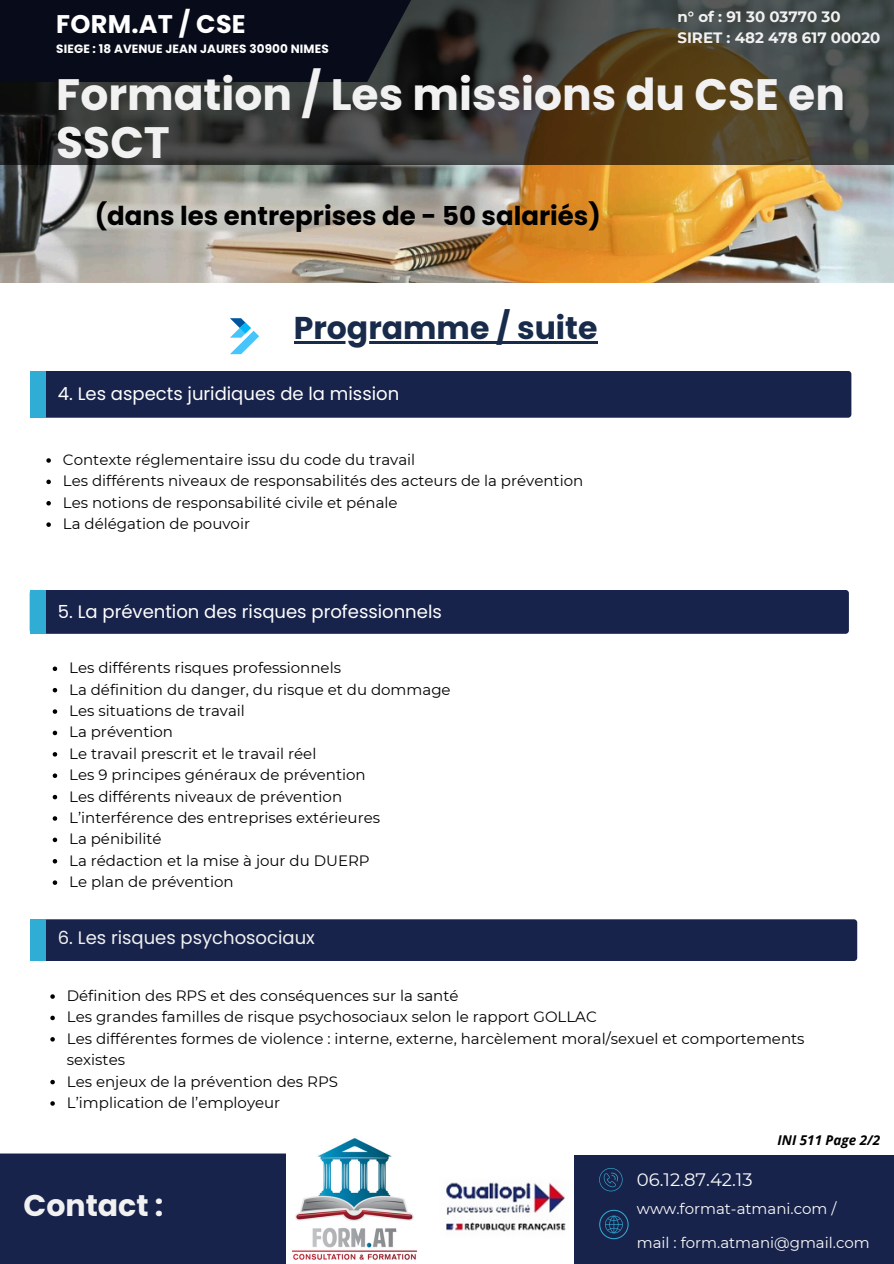
<style>
.page{position:relative;width:894px;height:1264px;background:#fff}
.page>*{position:absolute;margin:0;border:0;box-sizing:border-box;transform-origin:0 0}
.t1{font:700 43.95px/47.2px "Poppins";color:#f1f1f1}
.t2{font:700 31.5px "Poppins";color:#182b4b}
.t3{font:700 30px "Poppins";color:#f1f1f1}
.t4{font:27px "Poppins";letter-spacing:.01em;color:#fff}
.t5{font:700 25.95px "Poppins";color:#000}
.t6{font:700 25.5px "Poppins";letter-spacing:.01em;color:#fff}
.t7{font:18px "Poppins";color:#fff}
.t8{font:18px "Poppins";color:#f1f1f1}
.t9{font:18px "Montserrat";color:#fafafa}
.t10{font:15px/21.3px "Montserrat";color:#000}
.t11{font:700 15px "Montserrat";color:#f1f1f1}
.t12{font:15px "Montserrat";color:#fafafa}
.t13{font:italic 700 13.5px "Open Sans";color:#000}
.t14{font:700 12px "Poppins";letter-spacing:.01em;color:#fff}
</style>
<div class="page">
<div style="left:0;top:1153px;width:452px;height:110px;background:#18234b"></div>
<div style="left:423px;top:1155px;width:470px;height:108px;background:#18234b"></div>
<img style="left:423px;top:1155px;width:150px;height:108px">
<svg style="left:599px;top:1168px;width:23px;height:23px"></svg>
<svg style="left:599px;top:1209px;width:29px;height:29px"></svg>
<div style="left:30px;top:919px;width:827px;height:42px;background:#18234b;border-radius:3px"></div>
<div style="left:30px;top:919px;width:15px;height:42px;background:#30add4"></div>
<img style="left:286px;top:1138px;width:137px;height:125px">
<svg style="left:53px;top:666px;width:4px;height:5px"></svg>
<svg style="left:53px;top:688px;width:4px;height:4px"></svg>
<svg style="left:53px;top:709px;width:4px;height:4px"></svg>
<svg style="left:53px;top:730px;width:4px;height:5px"></svg>
<svg style="left:53px;top:752px;width:4px;height:4px"></svg>
<svg style="left:53px;top:773px;width:4px;height:5px"></svg>
<svg style="left:53px;top:794px;width:4px;height:5px"></svg>
<svg style="left:53px;top:816px;width:4px;height:4px"></svg>
<svg style="left:53px;top:837px;width:4px;height:5px"></svg>
<svg style="left:53px;top:859px;width:4px;height:4px"></svg>
<svg style="left:53px;top:880px;width:4px;height:4px"></svg>
<hr style="left:293px;top:341px;width:304px;height:2px;background:#182b4b">
<img style="left:0;top:164px;width:893px;height:118px">
<svg style="left:0;top:0;width:893px;height:164px;background:#33312c"></svg>
<svg style="left:50px;top:994px;width:5px;height:4px"></svg>
<svg style="left:50px;top:1015px;width:5px;height:5px"></svg>
<svg style="left:50px;top:1037px;width:5px;height:4px"></svg>
<svg style="left:50px;top:1079px;width:5px;height:5px"></svg>
<svg style="left:50px;top:1101px;width:5px;height:4px"></svg>
<div style="left:30px;top:590px;width:818px;height:44px;background:#18234b;border-radius:3px"></div>
<div style="left:30px;top:590px;width:15px;height:44px;background:#30add4"></div>
<svg style="left:230px;top:318px;width:29px;height:36px"></svg>
<svg style="left:46px;top:458px;width:5px;height:5px"></svg>
<svg style="left:46px;top:479px;width:5px;height:5px"></svg>
<svg style="left:46px;top:501px;width:5px;height:4px"></svg>
<svg style="left:46px;top:522px;width:5px;height:5px"></svg>
<div style="left:30px;top:371px;width:821px;height:47px;background:#18234b;border-radius:3px"></div>
<div style="left:30px;top:371px;width:15px;height:47px;background:#30add4"></div>
<h2 class="t6" style="left:56px;top:6px;width:191px">FORM.AT / CSE</h2>
<p class="t14" style="left:56px;top:40px;width:274px">SIEGE : 18 AVENUE JEAN JAURES 30900 NIMES</p>
<p class="t11" style="left:677px;top:8px;width:165px">n° of : 91 30 03770 30</p>
<h5 class="t11" style="left:677px;top:28px;width:204px">SIRET : 482 478 617 00020</h5>
<p class="t4" style="left:30px;top:12px;width:196px">FORM.AT / CSE</p>
<p class="t11" style="left:687px;top:21px;width:165px">n° of : 91 30 03770 30</p>
<p class="t1" style="left:56px;top:71px;width:790px">Formation / Les missions du CSE en<br>SSCT</p>
<p class="t5" style="left:95px;top:198px;width:507px">(dans les entreprises de - 50 salariés)</p>
<h5 class="t2" style="left:293px;top:306px;width:305px">Programme / suite</h5>
<p class="t7" style="left:58px;top:381px;width:343px">4. Les aspects juridiques de la mission</p>
<p class="t10" style="left:63px;top:449px;width:354px">Contexte réglementaire issu du code du travail</p>
<p class="t10" style="left:63px;top:470px;width:521px">Les différents niveaux de responsabilités des acteurs de la prévention</p>
<p class="t10" style="left:63px;top:491px;width:336px">Les notions de responsabilité civile et pénale</p>
<p class="t10" style="left:63px;top:513px;width:189px">La délégation de pouvoir</p>
<h5 class="t7" style="left:58px;top:599px;width:385px">5. La prévention des risques professionnels</h5>
<p class="t10" style="left:69px;top:657px;width:273px">Les différents risques professionnels</p>
<h1 class="t10" style="left:69px;top:678px;width:383px">La définition du danger, du risque et du dommage</h1>
<h3 class="t10" style="left:69px;top:700px;width:177px">Les situations de travail</h3>
<h4 class="t10" style="left:69px;top:721px;width:105px">La prévention</h4>
<h2 class="t10" style="left:69px;top:742px;width:248px">Le travail prescrit et le travail réel</h2>
<p class="t10" style="left:69px;top:764px;width:298px">Les 9 principes généraux de prévention</p>
<h5 class="t10" style="left:69px;top:785px;width:274px">Les différents niveaux de prévention</h5>
<p class="t10" style="left:69px;top:807px;width:312px">L’interférence des entreprises extérieures</p>
<p class="t10" style="left:69px;top:828px;width:94px">La pénibilité</p>
<p class="t10" style="left:69px;top:849px;width:302px">La rédaction et la mise à jour du DUERP</p>
<p class="t10" style="left:69px;top:871px;width:166px">Le plan de prévention</p>
<p class="t8" style="left:58px;top:925px;width:258px">6. Les risques psychosociaux</p>
<p class="t10" style="left:67px;top:985px;width:393px">Définition des RPS et des conséquences sur la santé</p>
<p class="t10" style="left:67px;top:1006px;width:531px">Les grandes familles de risque psychosociaux selon le rapport GOLLAC</p>
<p class="t10" style="left:67px;top:1027px;width:739px">Les différentes formes de violence : interne, externe, harcèlement moral/sexuel et comportements sexistes</p>
<p class="t10" style="left:67px;top:1070px;width:272px">Les enjeux de la prévention des RPS</p>
<p class="t10" style="left:67px;top:1091px;width:215px">L’implication de l’employeur</p>
<p class="t13" style="left:777px;top:1130px;width:104px">INI 511 Page 2/2</p>
<h6 class="t3" style="left:23px;top:1184px;width:141px">Contact :</h6>
<p class="t9" style="left:636px;top:1168px;width:117px">06.12.87.42.13</p>
<p class="t12" style="left:636px;top:1199px;width:201px">www.format-atmani.com /</p>
<p class="t12" style="left:636px;top:1232px;width:234px">mail : form.atmani@gmail.com</p>
</div>
